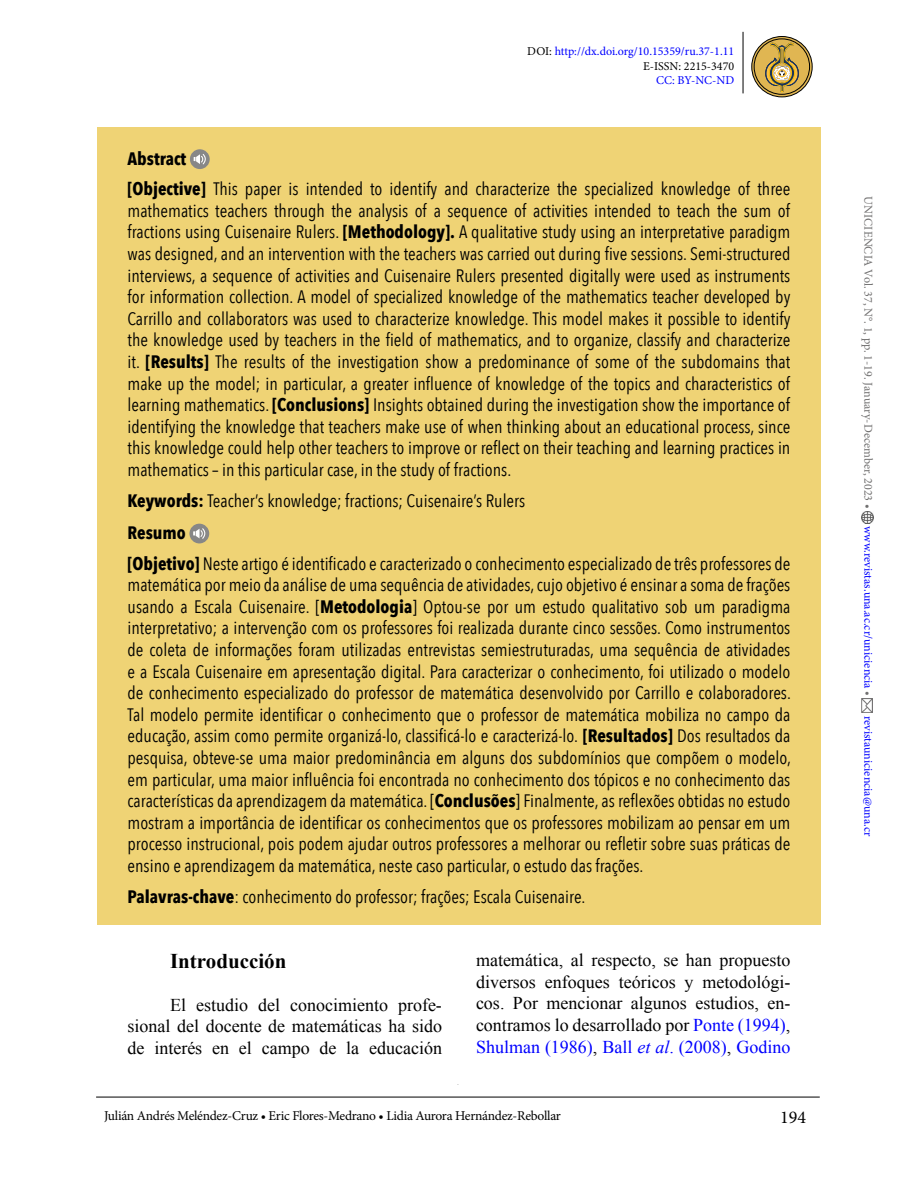
<style>
.page{position:relative;width:918px;height:1188px;background:#fff}
.page>*{position:absolute;margin:0;border:0;box-sizing:border-box;transform-origin:0 0}
.t1{font:700 21px "Times New Roman";color:#000}
.t2{font:18px/21.6px "Avenir Next Condensed";color:#000}
.t3{font:18px/21.6px "Times New Roman";color:#000;text-align:justify}
.t4{font:18px "Minion Pro";color:#000}
.t5{font:13.5px "Minion Pro";letter-spacing:-.02em;color:#000}
.t6{font:12px/14.4px "Minion Pro";color:#00f;text-align:right}
.t7{font:12px "Minion Pro";color:#706f6f}
.s1{color:#000}
.s2{font-weight:700}
.s3{color:#00f}
.s4{font-style:italic;color:#00f}
.s5{color:#706f6f}
</style>
<div class="page">
<hr style="left:743px;top:32px;width:1px;height:61px;background:#000">
<svg style="left:862px;top:511px;width:12px;height:12px"></svg>
<img style="left:862px;top:699px;width:10px;height:14px">
<hr style="left:96px;top:1097px;width:724px;height:1px;background:#000">
<svg style="left:752px;top:37px;width:60px;height:60px"></svg>
<div style="left:754px;top:39px;width:56px;height:56px;border:1px solid #000;border-radius:50%"></div>
<div style="left:751px;top:36px;width:62px;height:61px;border:1px solid #000;border-radius:50%"></div>
<svg style="left:765px;top:42px;width:34px;height:50px;background:#bb9e53"></svg>
<div style="left:97px;top:128px;width:724px;height:797px;background:#efd375"></div>
<div style="left:190px;top:149px;width:20px;height:20px;background:#878787;border-radius:50%"></div>
<svg style="left:194px;top:154px;width:12px;height:10px"></svg>
<div style="left:189px;top:524px;width:20px;height:19px;background:#878787;border-radius:50%"></div>
<svg style="left:193px;top:528px;width:12px;height:11px"></svg>
<p class="t6" style="left:527px;top:45px;width:208px"><span class="s1">DOI:</span> http://dx.doi.org/10.15359/ru.37-1.11<br><span class="s1">E-ISSN: 2215-3470</span></p>
<p class="t6" style="left:656px;top:73px;width:80px">CC: BY-NC-ND</p>
<p class="t2" style="left:128px;top:142px;width:664px;line-height:30.6px"><span class="s2">Abstract<br>[Objective]</span> This paper is intended to identify and characterize the specialized knowledge of three</p>
<p class="t2" style="left:128px;top:199px;width:664px;text-align:justify">mathematics teachers through the analysis of a sequence of activities intended to teach the sum of fractions using Cuisenaire Rulers. <span class="s2">[Methodology].</span> A qualitative study using an interpretative paradigm was designed, and an intervention with the teachers was carried out during five sessions. Semi-structured interviews, a sequence of activities and Cuisenaire Rulers presented digitally were used as instruments for information collection. A model of specialized knowledge of the mathematics teacher developed by Carrillo and collaborators was used to characterize knowledge. This model makes it possible to identify the knowledge used by teachers in the field of mathematics, and to organize, classify and characterize it. <span class="s2">[Results]</span> The results of the investigation show a predominance of some of the subdomains that make up the model; in particular, a greater influence of knowledge of the topics and characteristics of learning mathematics. <span class="s2">[Conclusions]</span> Insights obtained during the investigation show the importance of identifying the knowledge that teachers make use of when thinking about an educational process, since this knowledge could help other teachers to improve or reflect on their teaching and learning practices in mathematics – in this particular case, in the study of fractions.</p>
<p class="t2" style="left:128px;top:483px;width:399px;line-height:32.4px"><span class="s2">Keywords:</span> Teacher’s knowledge; fractions; Cuisenaire’s Rulers<br><span class="s2">Resumo</span></p>
<p class="t2" style="left:128px;top:552px;width:665px;text-align:justify"><span class="s2">[Objetivo]</span> Neste artigo é identificado e caracterizado o conhecimento especializado de três professores de matemática por meio da análise de uma sequência de atividades, cujo objetivo é ensinar a soma de frações usando a Escala Cuisenaire. [<span class="s2">Metodologia</span>] Optou-se por um estudo qualitativo sob um paradigma interpretativo; a intervenção com os professores foi realizada durante cinco sessões. Como instrumentos de coleta de informações foram utilizadas entrevistas semiestruturadas, uma sequência de atividades e a Escala Cuisenaire em apresentação digital. Para caracterizar o conhecimento, foi utilizado o modelo de conhecimento especializado do professor de matemática desenvolvido por Carrillo e colaboradores.<br>Tal modelo permite identificar o conhecimento que o professor de matemática mobiliza no campo da educação, assim como permite organizá-lo, classificá-lo e caracterizá-lo. <span class="s2">[Resultados]</span> Dos resultados da pesquisa, obteve-se uma maior predominância em alguns dos subdomínios que compõem o modelo, em particular, uma maior influência foi encontrada no conhecimento dos tópicos e no conhecimento das características da aprendizagem da matemática. [<span class="s2">Conclusões</span>] Finalmente, as reflexões obtidas no estudo mostram a importância de identificar os conhecimentos que os professores mobilizam ao pensar em um processo instrucional, pois podem ajudar outros professores a melhorar ou refletir sobre suas práticas de ensino e aprendizagem da matemática, neste caso particular, o estudo das frações.</p>
<p class="t2" style="left:128px;top:885px;width:459px"><span class="s2">Palavras-chave</span>: conhecimento do professor; frações; Escala Cuisenaire.</p>
<p class="t1" style="left:170px;top:946px;width:118px">Introducción</p>
<p class="t3" style="left:128px;top:994px;width:316px;text-indent:43px">El estudio del conocimiento profe&shy;sional del docente de matemáticas ha sido de interés en el campo de la educación</p>
<p class="t3" style="left:476px;top:949px;width:316px">matemática, al respecto, se han propuesto diversos enfoques teóricos y metodológi&shy;cos. Por mencionar algunos estudios, en&shy;contramos lo desarrollado por <span class="s3">Ponte (1994)</span>, <span class="s3">Shulman (1986)</span>, <span class="s3">Ball</span> <span class="s4">et al</span><span class="s3">. (2008)</span>, <span class="s3">Godino</span></p>
<p class="t5" style="left:104px;top:1106px;width:458px">Julián Andrés Meléndez-Cruz • Eric Flores-Medrano • Lidia Aurora Hernández-Rebollar</p>
<p class="t4" style="left:780px;top:1106px;width:27px">194</p>
<p class="t7" style="left:876px;top:196px;width:314px;rotate:90deg">UNICIENCIA Vol. 37, N°. 1, pp. 1-19. January-December, 2023 •</p>
<p class="t6" style="left:876px;top:526px;width:172px;rotate:90deg">www.revistas.una.ac.cr/uniciencia <span class="s5">•</span></p>
<p class="t6" style="left:876px;top:716px;width:122px;rotate:90deg">revistauniciencia@una.cr</p>
</div>
